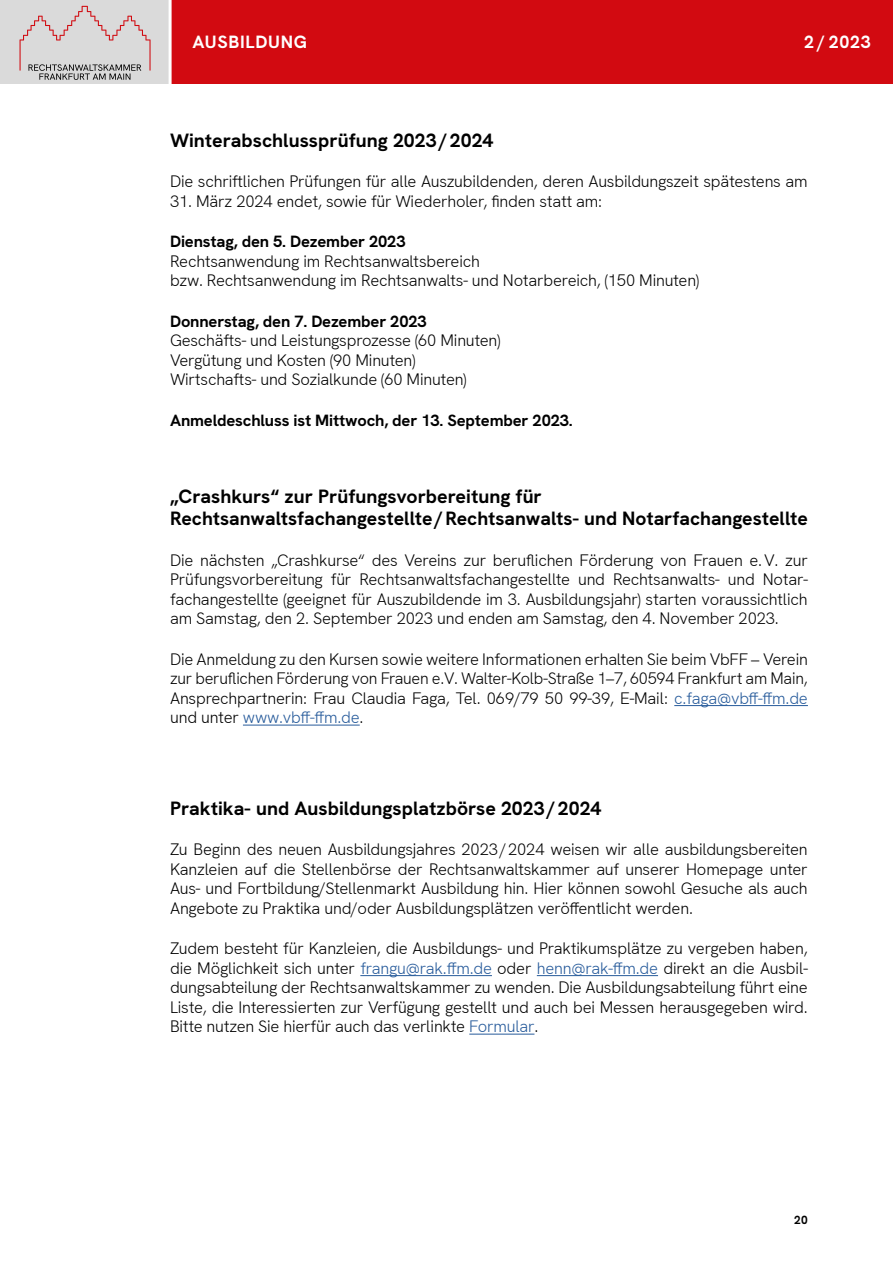
<style>
.page{position:relative;width:893px;height:1263px;background:#fff}
.page>*{position:absolute;margin:0;border:0;box-sizing:border-box;transform-origin:0 0}
.t1{font:700 19.5px/22.5px "HK Grotesk";color:#000}
.t2{font:700 18px "HK Grotesk";letter-spacing:.04em;color:#fff}
.t3{font:300 16.5px/19.5px "HK Grotesk";letter-spacing:-.01em;color:#000;text-align:justify}
.t4{font:700 16.5px "HK Grotesk";letter-spacing:-.01em;color:#000}
.t5{font:700 12px "HK Grotesk";color:#000}
.s1{color:#275b9b}
</style>
<div class="page">
<div style="left:0;top:0;width:170px;height:84px;background:#dadada"></div>
<svg style="left:20px;top:6px;width:131px;height:74px"></svg>
<div style="left:170px;top:0;width:723px;height:84px;background:#d20a11"></div>
<hr style="left:169px;top:0;width:3px;height:85px;background:#fff">
<hr style="left:674px;top:705px;width:134px;height:1px;background:#275b9b">
<hr style="left:243px;top:725px;width:117px;height:1px;background:#275b9b">
<hr style="left:360px;top:975px;width:132px;height:1px;background:#275b9b">
<hr style="left:537px;top:975px;width:121px;height:1px;background:#275b9b">
<hr style="left:469px;top:1034px;width:65px;height:1px;background:#275b9b">
<p class="t2" style="left:192px;top:30px;width:116px">AUSBILDUNG</p>
<p class="t2" style="left:804px;top:30px;width:68px">2 / 2023</p>
<p class="t1" style="left:170px;top:128px;width:325px">Winterabschlussprüfung 2023/2024</p>
<p class="t3" style="left:170px;top:171px;width:639px">Die schriftlichen Prüfungen für alle Auszubildenden, deren Ausbildungszeit spätestens am</p>
<p class="t3" style="left:170px;top:191px;width:434px">31. März 2024 endet, sowie für Wiederholer, finden statt am:</p>
<p class="t4" style="left:170px;top:231px;width:237px">Dienstag, den 5. Dezember 2023</p>
<p class="t3" style="left:170px;top:251px;width:530px">Rechtsanwendung im Rechtsanwaltsbereich<br>bzw. Rechtsanwendung im Rechtsanwalts- und Notarbereich, (150 Minuten)</p>
<p class="t4" style="left:170px;top:310px;width:258px">Donnerstag, den 7. Dezember 2023</p>
<p class="t3" style="left:170px;top:330px;width:332px;text-align:left">Geschäfts- und Leistungsprozesse (60 Minuten)<br>Vergütung und Kosten (90 Minuten)<br>Wirtschafts- und Sozialkunde (60 Minuten)</p>
<p class="t4" style="left:170px;top:409px;width:404px">Anmeldeschluss ist Mittwoch, der 13. September 2023.</p>
<p class="t1" style="left:170px;top:484px;width:639px">„Crashkurs“ zur Prüfungsvorbereitung für<br>Rechtsanwaltsfachangestellte/Rechtsanwalts- und Notarfachangestellte</p>
<p class="t3" style="left:170px;top:550px;width:639px">Die nächsten „Crashkurse“ des Vereins zur beruflichen Förderung von Frauen e.V. zur Prüfungsvorbereitung für Rechtsanwaltsfachangestellte und Rechtsanwalts- und Notar&shy;fachangestellte (geeignet für Auszubildende im 3. Ausbildungsjahr) starten voraussichtlich am Samstag, den 2. September 2023 und enden am Samstag, den 4. November 2023.</p>
<p class="t3" style="left:170px;top:649px;width:639px">Die Anmeldung zu den Kursen sowie weitere Informationen erhalten Sie beim VbFF – Verein zur beruflichen Förderung von Frauen e.V. Walter-Kolb-Straße 1–7, 60594 Frankfurt am Main, Ansprechpartnerin: Frau Claudia Faga, Tel. 069/79 50 99-39, E-Mail: <span class="s1">c.faga@vbff-ffm.de </span>und unter <span class="s1">www.vbff-ffm.de</span>.</p>
<p class="t1" style="left:170px;top:796px;width:433px">Praktika- und Ausbildungsplatzbörse 2023/2024</p>
<p class="t3" style="left:170px;top:839px;width:639px">Zu Beginn des neuen Ausbildungsjahres 2023/2024 weisen wir alle ausbildungsbereiten Kanzleien auf die Stellenbörse der Rechtsanwaltskammer auf unserer Homepage unter Aus- und Fortbildung/Stellenmarkt Ausbildung hin. Hier können sowohl Gesuche als auch Angebote zu Praktika und/oder Ausbildungsplätzen veröffentlicht werden.</p>
<p class="t3" style="left:170px;top:938px;width:639px">Zudem besteht für Kanzleien, die Ausbildungs- und Praktikumsplätze zu vergeben haben, die Möglichkeit sich unter <span class="s1">frangu@rak.ffm.de</span> oder <span class="s1">henn@rak-ffm.de</span> direkt an die Ausbil&shy;dungsabteilung der Rechtsanwaltskammer zu wenden. Die Ausbildungsabteilung führt eine Liste, die Interessierten zur Verfügung gestellt und auch bei Messen herausgegeben wird.<br>Bitte nutzen Sie hierfür auch das verlinkte <span class="s1">Formular</span>.</p>
<p class="t5" style="left:794px;top:1212px;width:15px">20</p>
</div>
